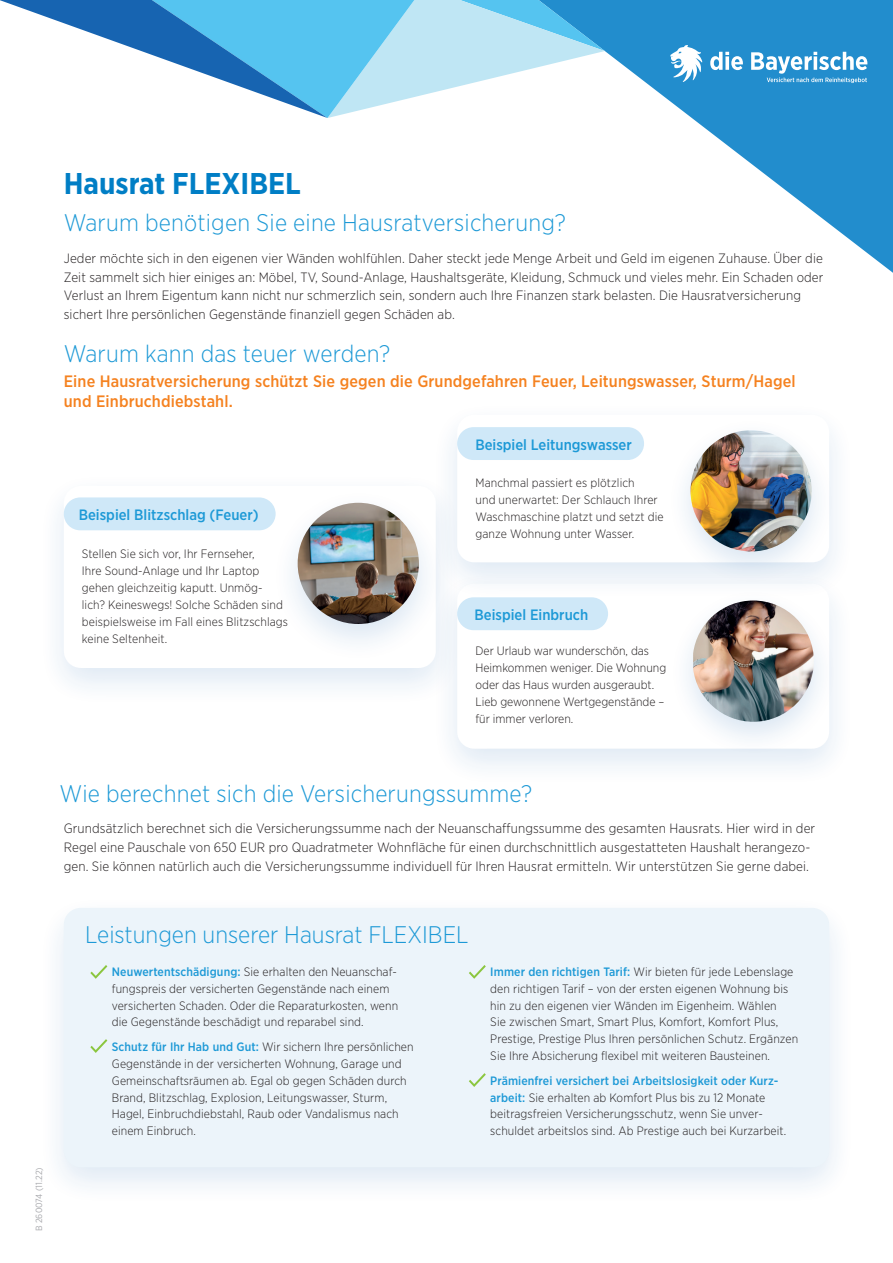
<style>
.page{position:relative;width:893px;height:1263px;background:#fff}
.page>*{position:absolute;margin:0;border:0;box-sizing:border-box;transform-origin:0 0}
.t1{font:700 30px "Gotham Narrow";color:#007ec5}
.t2{font:300 24px "Gotham Narrow";letter-spacing:.01em;color:#1d99d6}
.t3{font:500 16.5px/19.8px "Gotham Narrow";letter-spacing:.01em;color:#f58220}
.t4{font:500 15px "Gotham Narrow";color:#1d99d6}
.t5{font:300 13.5px/18.8px "Gotham Narrow";letter-spacing:.01em;color:#231f20}
.t6{font:300 12.15px/16.8px "Gotham Narrow";letter-spacing:.01em;color:#231f20}
.t7{font:9px "Gotham Narrow";color:#a8a9ad}
.s1{font-weight:500;color:#1d99d6}
</style>
<div class="page">
<div style="left:35px;top:892px;width:823px;height:317px;background:#1863b0;opacity:.16"></div>
<div style="left:64px;top:908px;width:765px;height:259px;background:#ebf4fa;border-radius:17px"></div>
<svg style="left:469px;top:965px;width:17px;height:14px"></svg>
<svg style="left:469px;top:1073px;width:17px;height:14px"></svg>
<svg style="left:90px;top:965px;width:17px;height:14px"></svg>
<svg style="left:90px;top:1039px;width:17px;height:14px"></svg>
<div style="left:428px;top:568px;width:430px;height:222px;background:#1863b0;opacity:.16"></div>
<div style="left:457px;top:583px;width:372px;height:166px;background:#fff;border-radius:17px"></div>
<svg style="left:605px;top:0;width:288px;height:273px;fill:#228dcd"></svg>
<svg style="left:0;top:0;width:605px;height:118px"></svg>
<svg style="left:710px;top:52px;width:33px;height:18px"></svg>
<svg style="left:751px;top:52px;width:116px;height:31px"></svg>
<svg style="left:670px;top:45px;width:33px;height:37px"></svg>
<div style="left:428px;top:399px;width:430px;height:205px;background:#1863b0;opacity:.16"></div>
<div style="left:457px;top:415px;width:372px;height:147px;background:#fff;border-radius:17px"></div>
<div style="left:457px;top:427px;width:187px;height:33px;background:#cfe8f8;border-radius:16px"></div>
<div style="left:667px;top:417px;width:169px;height:169px;background:#1863b0;opacity:.16"></div>
<img style="left:690px;top:430px;width:122px;height:121px;border-radius:61px">
<div style="left:669px;top:588px;width:169px;height:169px;background:#1863b0;opacity:.16"></div>
<img style="left:693px;top:600px;width:121px;height:122px">
<div style="left:457px;top:597px;width:151px;height:33px;background:#cfe8f8;border-radius:16px"></div>
<div style="left:35px;top:470px;width:430px;height:239px;background:#1863b0;opacity:.16"></div>
<div style="left:64px;top:486px;width:372px;height:182px;background:#fff;border-radius:17px"></div>
<div style="left:271px;top:488px;width:175px;height:175px;background:#1863b0;opacity:.16"></div>
<img style="left:298px;top:503px;width:121px;height:121px;border-radius:61px">
<div style="left:64px;top:497px;width:212px;height:33px;background:#cfe8f8;border-radius:16px"></div>
<h1 class="t1" style="left:64px;top:164px;width:239px">Hausrat FLEXIBEL</h1>
<h2 class="t2" style="left:64px;top:208px;width:504px">Warum benötigen Sie eine Hausratversicherung?</h2>
<p class="t5" style="left:64px;top:248px;width:761px">Jeder möchte sich in den eigenen vier Wänden wohlfühlen. Daher steckt jede Menge Arbeit und Geld im eigenen Zuhause. Über die Zeit sammelt sich hier einiges an: Möbel, TV, Sound-Anlage, Haushaltsgeräte, Kleidung, Schmuck und vieles mehr. Ein Schaden oder Verlust an Ihrem Eigentum kann nicht nur schmerzlich sein, sondern auch Ihre Finanzen stark belasten. Die Hausratversicherung sichert Ihre persönlichen Gegenstände finanziell gegen Schäden ab.</p>
<h2 class="t2" style="left:64px;top:339px;width:328px">Warum kann das teuer werden?</h2>
<h3 class="t3" style="left:64px;top:371px;width:733px">Eine Hausratversicherung schützt Sie gegen die Grundgefahren Feuer, Leitungswasser, Sturm/Hagel und Einbruchdiebstahl.</h3>
<p class="t4" style="left:79px;top:505px;width:181px">Beispiel Blitzschlag (Feuer)</p>
<p class="t6" style="left:82px;top:545px;width:208px">Stellen Sie sich vor, Ihr Fernseher,<br>Ihre Sound-Anlage und Ihr Laptop gehen gleichzeitig kaputt. Unmög&shy;lich? Keineswegs! Solche Schäden sind beispielsweise im Fall eines Blitzschlags keine Seltenheit.</p>
<p class="t4" style="left:475px;top:435px;width:158px">Beispiel Leitungswasser</p>
<p class="t6" style="left:475px;top:474px;width:190px">Manchmal passiert es plötzlich<br>und unerwartet: Der Schlauch Ihrer<br>Waschmaschine platzt und setzt die ganze Wohnung unter Wasser.</p>
<p class="t4" style="left:475px;top:605px;width:115px">Beispiel Einbruch</p>
<p class="t6" style="left:475px;top:642px;width:192px">Der Urlaub war wunderschön, das<br>Heimkommen weniger. Die Wohnung oder das Haus wurden ausgeraubt.<br>Lieb gewonnene Wertgegenstände – für immer verloren.</p>
<h2 class="t2" style="left:60px;top:778px;width:474px">Wie berechnet sich die Versicherungssumme?</h2>
<p class="t5" style="left:64px;top:819px;width:753px">Grundsätzlich berechnet sich die Versicherungssumme nach der Neuanschaffungssumme des gesamten Hausrats. Hier wird in der<br>Regel eine Pauschale von 650 EUR pro Quadratmeter Wohnfläche für einen durchschnittlich ausgestatteten Haushalt herangezo&shy;gen. Sie können natürlich auch die Versicherungssumme individuell für Ihren Hausrat ermitteln. Wir unterstützen Sie gerne dabei.</p>
<p class="t7" style="left:34px;top:1231px;width:65px;rotate:-90deg">B 260074 (11.22)</p>
<h2 class="t2" style="left:85px;top:920px;width:385px">Leistungen unserer Hausrat FLEXIBEL</h2>
<p class="t6" style="left:112px;top:963px;width:288px"><span class="s1">Neuwertentschädigung:</span> Sie erhalten den Neuanschaf&shy;fungspreis der versicherten Gegenstände nach einem versicherten Schaden. Oder die Reparaturkosten, wenn die Gegenstände beschädigt und reparabel sind.</p>
<p class="t6" style="left:112px;top:1038px;width:303px"><span class="s1">Schutz für Ihr Hab und Gut:</span> Wir sichern Ihre persönlichen Gegenstände in der versicherten Wohnung, Garage und Gemeinschaftsräumen ab. Egal ob gegen Schäden durch Brand, Blitzschlag, Explosion, Leitungswasser, Sturm, Hagel, Einbruchdiebstahl, Raub oder Vandalismus nach einem Einbruch.</p>
<p class="t6" style="left:490px;top:963px;width:309px"><span class="s1">Immer den richtigen Tarif:</span> Wir bieten für jede Lebenslage den richtigen Tarif – von der ersten eigenen Wohnung bis hin zu den eigenen vier Wänden im Eigenheim. Wählen<br>Sie zwischen Smart, Smart Plus, Komfort, Komfort Plus, Prestige, Prestige Plus Ihren persönlichen Schutz. Ergänzen Sie Ihre Absicherung flexibel mit weiteren Bausteinen.</p>
<p class="t6" style="left:490px;top:1072px;width:298px"><span class="s1">Prämienfrei versichert bei Arbeitslosigkeit oder Kurz&shy;arbeit:</span> Sie erhalten ab Komfort Plus bis zu 12 Monate beitragsfreien Versicherungsschutz, wenn Sie unver&shy;schuldet arbeitslos sind. Ab Prestige auch bei Kurzarbeit.</p>
</div>
